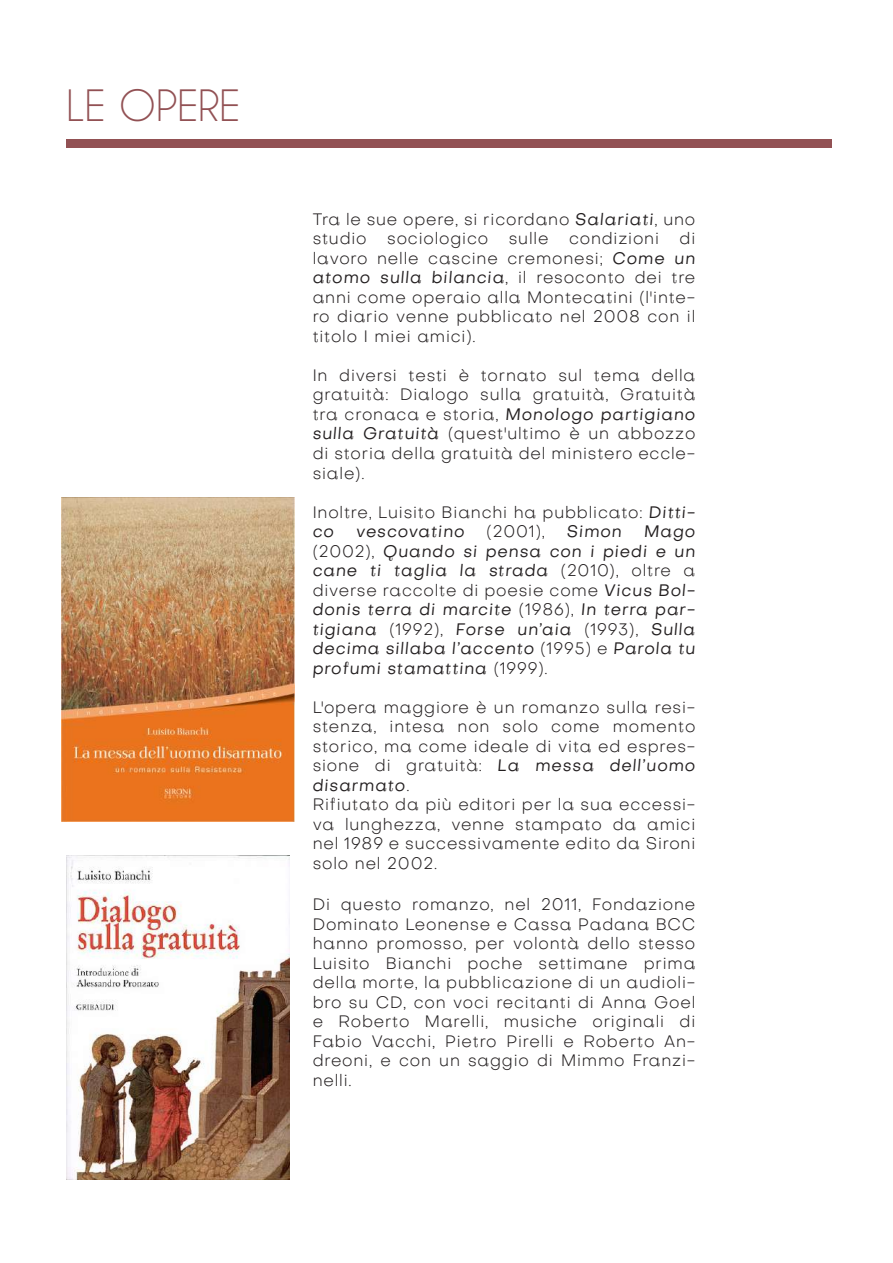
<style>
.page{position:relative;width:893px;height:1263px;background:#fff}
.page>*{position:absolute;margin:0;border:0;box-sizing:border-box;transform-origin:0 0}
.t1{font:40.5px "Caviar Dreams";letter-spacing:-.01em;color:#925154}
.t2{font:300 16.5px/19.5px "Subjectivity";letter-spacing:.05em;color:#231f20;text-align:justify}
.t3{font:italic 16.5px/19.5px "Subjectivity";letter-spacing:.05em;color:#231f20;text-align:justify}
.s1{font-weight:400;font-style:italic}
.s2{font-weight:300;font-style:normal}
</style>
<div class="page">
<div style="left:66px;top:140px;width:765px;height:8px;background:#925154"></div>
<img style="left:62px;top:497px;width:232px;height:324px">
<img style="left:66px;top:855px;width:223px;height:324px">
<h1 class="t1" style="left:66px;top:81px;width:176px">LE OPERE</h1>
<p class="t2" style="left:313px;top:209px;width:384px">Tra le sue opere, si ricordano <span class="s1">Salariati</span>, uno studio sociologico sulle condizioni di lavoro nelle cascine cremonesi; <span class="s1">Come un atomo sulla bilancia</span>, il resoconto dei tre anni come operaio alla Montecatini (l'inte&shy;ro diario venne pubblicato nel 2008 con il titolo I miei amici).</p>
<p class="t2" style="left:313px;top:365px;width:384px">In diversi testi è tornato sul tema della gratuità: Dialogo sulla gratuità, Gratuità tra cronaca e storia, <span class="s1">Monologo partigiano sulla Gratuità</span> (quest'ultimo è un abbozzo di storia della gratuità del ministero eccle&shy;siale).</p>
<p class="t2" style="left:313px;top:502px;width:384px">Inoltre, Luisito Bianchi ha pubblicato: <span class="s1">Ditti&shy;co</span></p>
<p class="t3" style="left:356px;top:521px;width:110px">vescovatino</p>
<p class="t2" style="left:487px;top:521px;width:60px">(2001),</p>
<p class="t3" style="left:567px;top:521px;width:56px">Simon</p>
<p class="t3" style="left:313px;top:521px;width:384px;text-indent:331px">Mago <span class="s2">(2002),</span> Quando si pensa con i piedi e un cane ti taglia la strada <span class="s2">(2010), oltre a diverse raccolte di poesie come</span> Vicus Bol&shy;donis terra di marcite <span class="s2">(1986),</span> In terra par&shy;tigiana <span class="s2">(1992),</span> Forse un’aia <span class="s2">(1993),</span> Sulla decima sillaba l’accento <span class="s2">(1995) e</span> Parola tu profumi stamattina <span class="s2">(1999).</span></p>
<p class="t2" style="left:313px;top:697px;width:384px;text-align:left">L'opera maggiore è un romanzo sulla resi&shy;stenza, intesa non solo come momento storico, ma come ideale di vita ed espres&shy;sione di gratuità: <span class="s1">La messa dell’uomo disarmato</span>.<br>Rifiutato da più editori per la sua eccessi&shy;va lunghezza, venne stampato da amici nel 1989 e successivamente edito da Sironi solo nel 2002.</p>
<p class="t2" style="left:313px;top:894px;width:384px">Di questo romanzo, nel 2011, Fondazione Dominato Leonense e Cassa Padana BCC hanno promosso, per volontà dello stesso Luisito Bianchi poche settimane prima della morte, la pubblicazione di un audioli&shy;bro su CD, con voci recitanti di Anna Goel e Roberto Marelli, musiche originali di Fabio Vacchi, Pietro Pirelli e Roberto An&shy;dreoni, e con un saggio di Mimmo Franzi&shy;nelli.</p>
</div>
